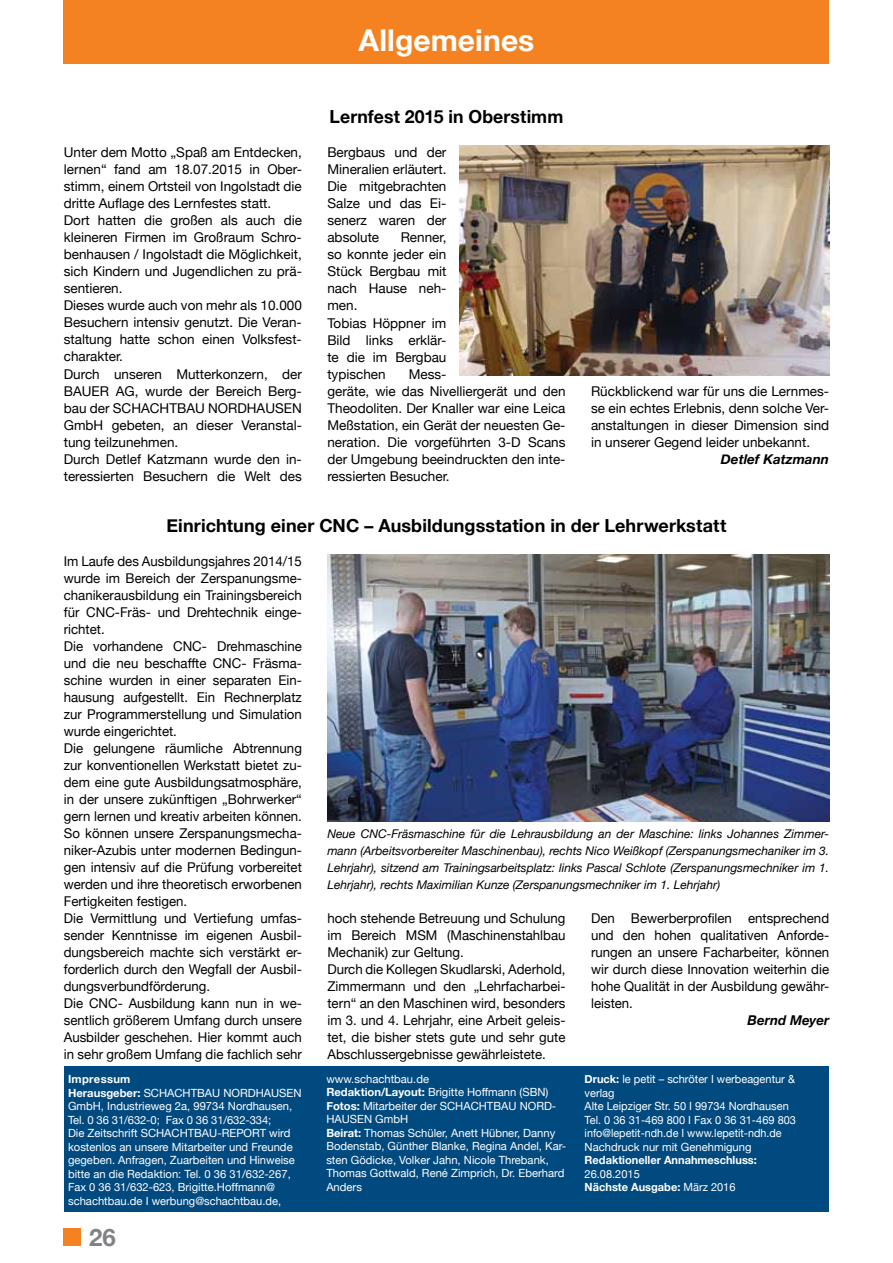
<style>
.page{position:relative;width:893px;height:1263px;background:#fff}
.page>*{position:absolute;margin:0;border:0;box-sizing:border-box;transform-origin:0 0}
.t1{font:700 30px "Helvetica Neue";color:#fff}
.t2{font:700 24px "Helvetica Neue";color:#808285}
.t3{font:700 18px "Helvetica Neue";letter-spacing:.005em;color:#000}
.t4{font:13.5px/17px "Helvetica Neue";color:#000}
.t5{font:italic 700 13.5px "Helvetica Neue";color:#000}
.t6{font:italic 12px/17px "Helvetica Neue";color:#000;text-align:justify}
.t7{font:11.25px/13.5px "Helvetica Neue";color:#fff}
.t8{font:700 11.25px/13.5px "Helvetica Neue";color:#fff}
.s1{font-weight:400}
.s2{font-weight:700}
</style>
<div class="page">
<div style="left:64px;top:1229px;width:17px;height:17px;background:#f58220"></div>
<div style="left:64px;top:0;width:765px;height:64px;background:#f58220"></div>
<img style="left:459px;top:146px;width:370px;height:229px">
<img style="left:327px;top:554px;width:502px;height:267px">
<div style="left:64px;top:1067px;width:765px;height:145px;background:#004a80"></div>
<h1 class="t1" style="left:359px;top:21px;width:177px">Allgemeines</h1>
<p class="t4" style="left:64px;top:144px;width:240px">Unter dem Motto „Spaß am Entdecken, lernen“ fand am 18.07.2015 in Ober&shy;stimm, einem Ortsteil von I ngolstadt die dritte Auflage des Lernfestes statt.<br>Dort hatten die großen als auch die kleineren Firmen im Großraum Schro&shy;benhausen / I ngolstadt die Möglichkeit, sich Kindern und Jugendlichen zu prä&shy;sentieren.<br>Dieses wurde auch von mehr als 10.000<br>Besuchern intensiv genutzt. Die Veran&shy;staltung hatte schon einen Volksfest&shy;charakter.<br>Durch unseren Mutterkonzern, der<br>Bauer AG, wurde der Bereich Berg&shy;bau der SCHACHTB</p>
<p class="t4" style="left:64px;top:399px;width:240px;text-indent:193px">AUSEN<br>GmbH gebeten, an dieser Veranstal&shy;tung teilzunehmen.<br>Durch Detlef Katzmann wurde den in&shy;teressierten Besuchern die Welt des</p>
<p class="t4" style="left:186px;top:399px;width:33px">AU NORDH</p>
<h3 class="t3" style="left:330px;top:106px;width:235px">Lernfest 2015 in Oberstimm</h3>
<p class="t4" style="left:327px;top:144px;width:121px;text-align:justify">Bergbaus und der Mineralien erläutert.<br>Die mitgebrachten Salze und das Ei&shy;senerz waren der absolute</p>
<p class="t4" style="left:327px;top:229px;width:121px;text-indent:73px">Renner, so konnte jeder ein<br>Stück Bergbau mit nach Hause neh&shy;men.<br>Tobias Höppner im<br>Bild links erklär&shy;te die im Bergbau typischen</p>
<p class="t4" style="left:327px;top:365px;width:240px;text-indent:81px">Mess-<br>geräte, wie das Nivelliergerät und den<br>Theodoliten. Der Knaller war eine Leica<br>Meßstation, ein Gerät der neuesten Ge&shy;neration. Die vorgeführten 3-D Scans der Umgebung beeindruckten den inte&shy;ressierten Besucher.</p>
<p class="t4" style="left:591px;top:382px;width:240px;text-align:justify">Rückblickend war für uns die Lernmes&shy;se ein echtes Erlebnis, denn solche Ver&shy;anstaltungen in dieser Dimension sind in unserer Gegend leider unbekannt.</p>
<p class="t5" style="left:721px;top:450px;width:110px">Detlef Katzmann</p>
<h3 class="t3" style="left:166px;top:514px;width:561px">Einrichtung einer CNC – Ausbildungsstation in der Lehrwerkstatt</h3>
<p class="t4" style="left:64px;top:552px;width:240px">I m Laufe des Ausbildungsjahres 2014/15 wurde im Bereich der Zerspanungsme&shy;chanikerausbildung ein Trainingsbereich für CNC-Fräs- und Drehtechnik einge&shy;richtet.<br>Die vorhandene CNC- Drehmaschine und die neu beschaffte CNC- Fräsma&shy;schine wurden in einer separaten Ein&shy;hausung aufgestellt. Ein Rechnerplatz zur Programmerstellung und Simulation wurde eingerichtet.<br>Die gelungene räumliche Abtrennung zur konventionellen Werkstatt bietet zu&shy;dem eine gute Ausbildungsatmosphäre, in der unsere zukünftigen „Bohrwerker“ gern lernen und kreativ arbeiten können.<br>So können unsere Zerspanungsmecha&shy;niker-Azubis unter modernen Bedingun&shy;gen intensiv auf die Prüfung vorbereitet werden und ihre theoretisch erworbenen Fertigkeiten festigen.<br>Die Vermittlung und Vertiefung umfas&shy;sender Kenntnisse im eigenen Ausbil&shy;dungsbereich machte sich verstärkt er&shy;forderlich durch den Wegfall der Ausbil&shy;dungsverbundförderung.<br>Die CNC- Ausbildung kann nun in we&shy;sentlich größerem Umfang durch unsere Ausbilder geschehen. H ier kommt auch in sehr großem Umfang die fachlich sehr</p>
<p class="t8" style="left:68px;top:1072px;width:123px">Impressum<br>Herausgeber: <span class="s1">SCHACHTB</span></p>
<p class="t7" style="left:68px;top:1086px;width:227px;text-indent:196px">AUSEN<br>GmbH , I ndustrieweg 2a, 99734 Nordhausen,<br>Tel. 0 36 31/632-0; Fax 0 36 31/632-334;<br>Die Zeitschrift SCHACHTB</p>
<p class="t7" style="left:205px;top:1086px;width:28px">AU NORDH</p>
<p class="t7" style="left:202px;top:1126px;width:51px">AU-REPORT</p>
<p class="t7" style="left:68px;top:1126px;width:228px;text-indent:201px">wird kostenlos an unsere Mitarbeiter und Freunde gegeben. Anfragen, Zuarbeiten und H inweise bitte an die Redaktion: Tel. 0 36 31/632-267, Fax 0 36 31/632-623, Brigitte.Hoffmann@ schachtbau.de I werbung@schachtbau.de,</p>
<h2 class="t2" style="left:89px;top:1222px;width:28px">26</h2>
<p class="t6" style="left:327px;top:825px;width:503px">Neue CNC-Fräsmaschine für die Lehrausbildung an der Maschine: links Johannes Zimmer&shy;mann (Arbeitsvorbereiter Maschinenbau), rechts Nico Weißkopf (Zerspanungsmechaniker im 3.<br>Lehrjahr), sitzend am Trainingsarbeitsplatz: links Pascal Schlote (Zerspanungsmechniker im 1.<br>Lehrjahr), rechts Maximilian Kunze (Zerspanungsmechniker im 1. Lehrjahr)</p>
<p class="t4" style="left:327px;top:909px;width:240px">hoch stehende Betreuung und Schulung im Bereich MSM (Maschinenstahlbau Mechanik) zur Geltung.<br>Durch die Kollegen Skudlarski, Aderhold, Zimmermann und den „Lehrfacharbei&shy;tern“ an den Maschinen wird, besonders im 3. und 4. Lehrjahr, eine Arbeit geleis&shy;tet, die bisher stets gute und sehr gute Abschlussergebnisse gewährleistete.</p>
<p class="t4" style="left:591px;top:909px;width:240px;text-align:justify">Den Bewerberprofilen entsprechend und den hohen qualitativen Anforde&shy;rungen an unsere Facharbeiter, können wir durch diese I nnovation weiterhin die hohe Qualität in der Ausbildung gewähr&shy;leisten.</p>
<p class="t5" style="left:748px;top:1012px;width:83px">Bernd Meyer</p>
<p class="t7" style="left:326px;top:1072px;width:224px">www.schachtbau.de<br><span class="s2">Redaktion/Layout:</span> Brigitte H offmann (SBN)<br><span class="s2">Fotos:</span> Mitarbeiter der SCHACHTB</p>
<p class="t7" style="left:501px;top:1099px;width:28px">AU NORD</p>
<p class="t7" style="left:552px;top:1099px;width:6px">-</p>
<p class="t7" style="left:326px;top:1112px;width:241px">HAUSEN GmbH<br><span class="s2">Beirat:</span> Thomas Schüler, Anett H übner, Danny Bodenstab, Günther Blanke, Regina Andel, Kar&shy;sten Gödicke, Volker Jahn, Nicole Threbank, Thomas Gottwald, René Zimprich, Dr. Eberhard Anders</p>
<p class="t7" style="left:585px;top:1072px;width:213px"><span class="s2">Druck:</span> le petit – schröter I werbeagentur &amp; verlag<br>Alte Leipziger Str. 50 I 99734 Nordhausen Tel. 0 36 31-469 800 I Fax 0 36 31-469 803 info@lepetit-ndh.de I www.lepetit-ndh.de Nachdruck nur mit Genehmigung</p>
<p class="t8" style="left:585px;top:1153px;width:174px">Redaktioneller Annahmeschluss:</p>
<p class="t7" style="left:585px;top:1167px;width:152px">26.08.2015<br><span class="s2">Nächste Ausgabe:</span> März 2016</p>
</div>
